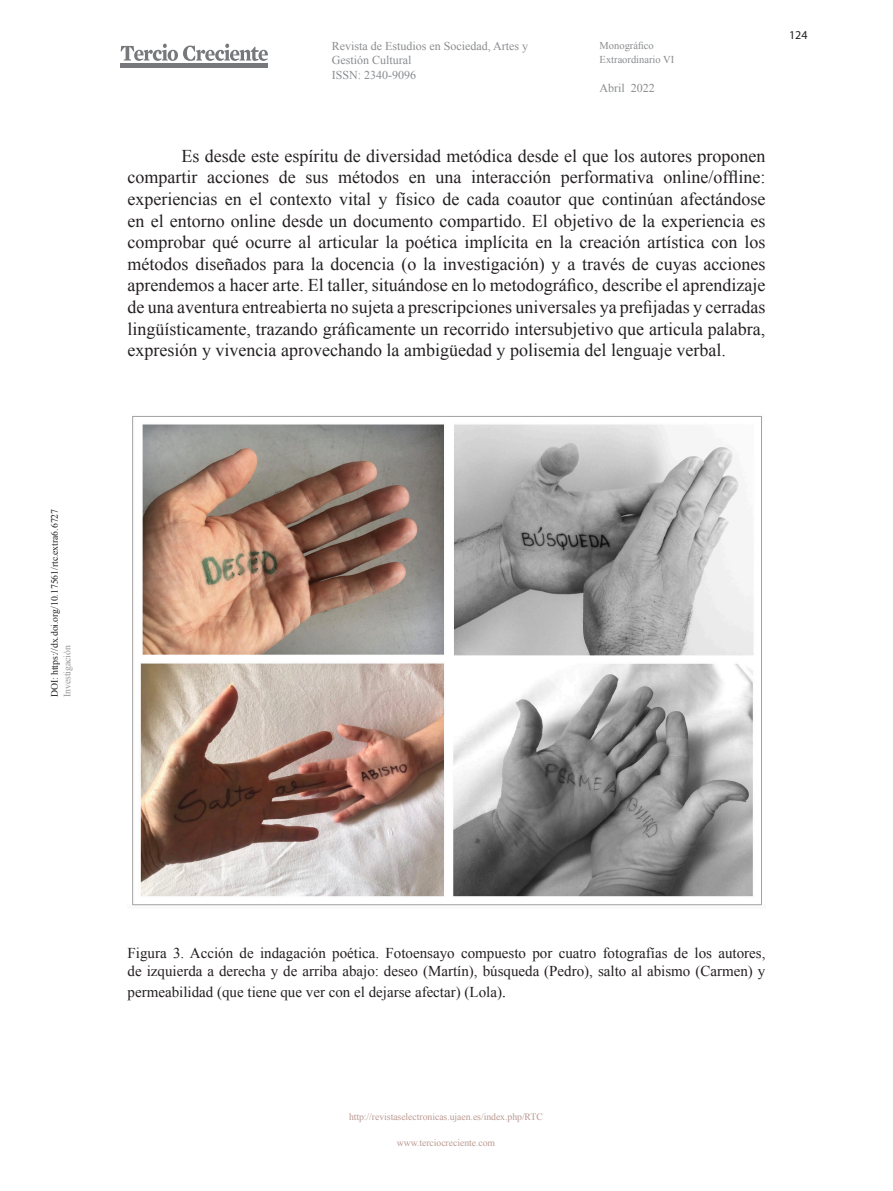
<style>
.page{position:relative;width:893px;height:1191px;background:#fff}
.page>*{position:absolute;margin:0;border:0;box-sizing:border-box;transform-origin:0 0}
.t1{font:18px/21.6px "Times New Roman";color:#231f20;text-align:justify}
.t2{font:15px/18px "Times New Roman";color:#231f20}
.t3{font:12px/14.4px "Times New Roman";color:#8a8c8f}
.t4{font:12px "Myriad Pro";color:#231f20}
.t5{font:10.5px/14.4px "Times New Roman";color:#8a8c8f}
.t6{font:9.75px "Times New Roman";letter-spacing:-.005em;color:#ba9992}
.t7{font:9.75px "Times New Roman";letter-spacing:-.005em;color:#231f20}
.t8{font:9.75px "Times New Roman";letter-spacing:-.005em;color:#939598}
.s1{font-size:18px}
</style>
<div class="page">
<svg style="left:121px;top:44px;width:147px;height:17px"></svg>
<hr style="left:121px;top:64px;width:147px;height:4px;background:#76787b">
<img style="left:132px;top:416px;width:630px;height:490px">
<p class="t3" style="left:332px;top:38px;width:198px">Revista de Estudios en Sociedad, Artes y<br>Gestión Cultural<br>ISSN: 2340-9096</p>
<p class="t5" style="left:600px;top:38px;width:76px">Monográfico<br>Extraordinario VI</p>
<p class="t3" style="left:600px;top:81px;width:57px">Abril 2022</p>
<p class="t1" style="left:128px;top:145px;width:639px;text-indent:54px">Es desde este espíritu de diversidad metódica desde el que los autores proponen compartir acciones de sus métodos en una interacción performativa online/offline: experiencias en el contexto vital y físico de cada coautor que continúan afectándose en el entorno online desde un documento compartido. El objetivo de la experiencia es comprobar qué ocurre al articular la poética implícita en la creación artística con los métodos diseñados para la docencia (o la investigación) y a través de cuyas acciones aprendemos a hacer arte. El taller, situándose en lo metodográfico, describe el aprendizaje de una aventura entreabierta no sujeta a prescripciones universales ya prefijadas y cerradas lingüísticamente, trazando gráficamente un recorrido intersubjetivo que articula palabra, expresión y vivencia aprovechando la ambigüedad y polisemia del lenguaje verbal.</p>
<p class="t4" style="left:789px;top:27px;width:20px">124</p>
<p class="t7" style="left:48px;top:697px;width:190px;rotate:-90deg">DOI: https://dx.doi.org/10.17561/rtc.extra6.6727</p>
<p class="t8" style="left:61px;top:697px;width:53px;rotate:-90deg">Investigación</p>
<p class="t2" style="left:128px;top:943px;width:639px">Figura 3. Acción de indagación poética. Fotoensayo compuesto por cuatro fotografías de los autores, de izquierda a derecha y de arriba abajo: deseo (Martín), búsqueda (Pedro), salto al abismo (Carmen) y</p>
<p class="t2" style="left:128px;top:983px;width:380px">permeabilidad (que tiene que ver con el dejarse afectar) (Lola)<span class="s1">.</span></p>
<p class="t6" style="left:349px;top:1110px;width:195px">http://revistaselectronicas.ujaen.es/index.php/RTC</p>
<p class="t6" style="left:397px;top:1136px;width:100px">www.terciocreciente.com</p>
</div>
